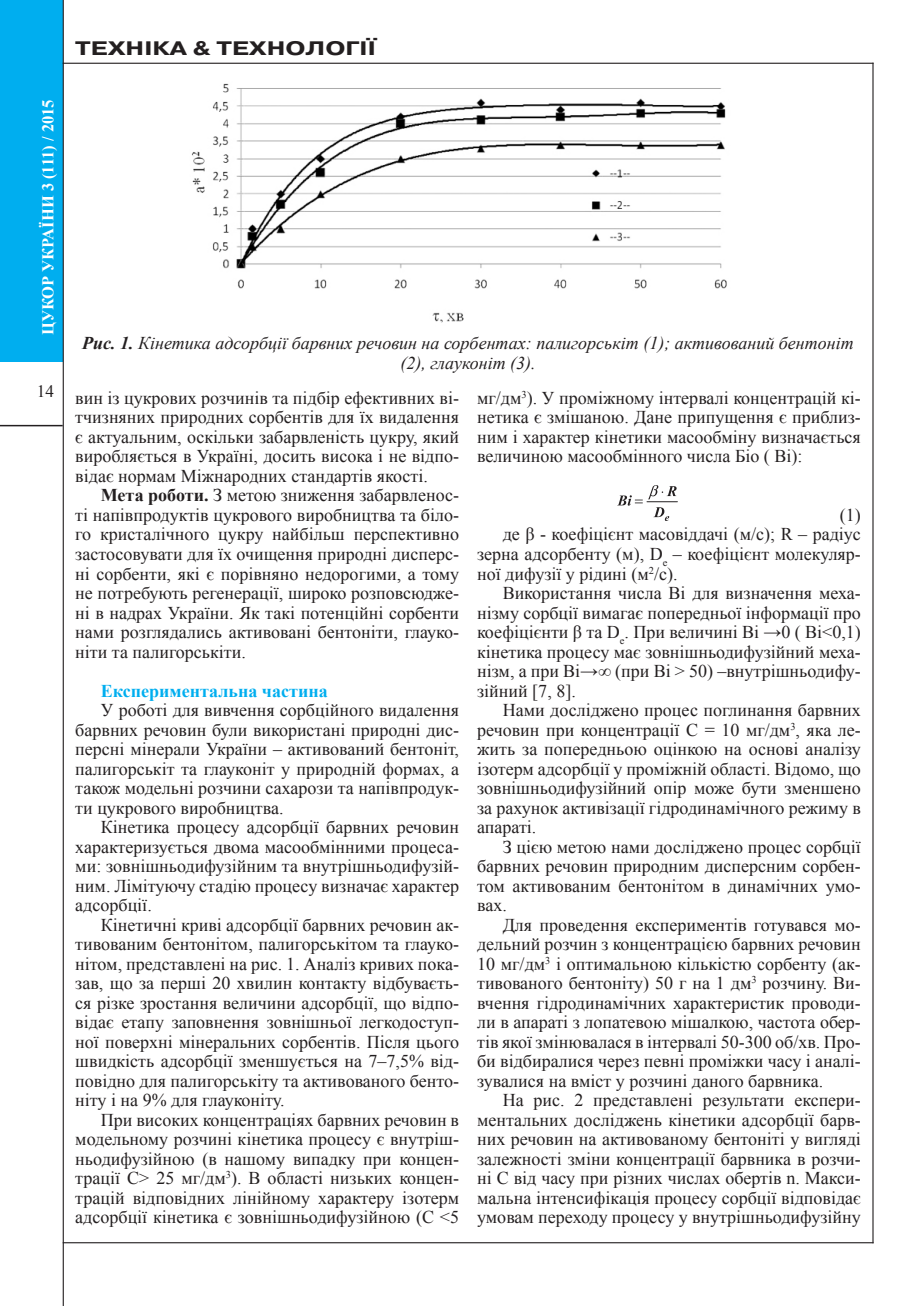
<style>
.page{position:relative;width:915px;height:1306px;background:#fff}
.page>*{position:absolute;margin:0;border:0;box-sizing:border-box;transform-origin:0 0}
.колонтитул{font:700 19.5px "Pragmatica C";color:#231f20;scale:1.3 1}
.Текст{font:18px/19.5px "Times New Roman";color:#231f20;text-align:justify}
.t1{font:italic 18px/19.5px "Times New Roman";color:#231f20;text-align:center}
.Текст-2{font:700 18px "Times New Roman";color:#00aeef}
.t2{font:17.25px "Times New Roman";color:#231f20}
.t3{font:700 16.5px "Times New Roman";color:#fff}
.s1{font-weight:700}
</style>
<div class="page">
<div style="left:0;top:0;width:63px;height:362px;background:#00aeef"></div>
<hr style="left:0;top:425px;width:63px;height:1px;background:#231f20">
<hr style="left:872px;top:63px;width:1px;height:1180px;background:#231f20">
<hr style="left:63px;top:0;width:1px;height:1305px;background:#231f20">
<hr style="left:63px;top:63px;width:810px;height:1px;background:#231f20">
<hr style="left:63px;top:1242px;width:810px;height:1px;background:#231f20">
<hr style="left:646px;top:501px;width:31px;height:1px;background:#231f20">
<svg style="left:653px;top:507px;width:16px;height:14px"></svg>
<svg style="left:618px;top:495px;width:24px;height:10px"></svg>
<svg style="left:648px;top:485px;width:28px;height:14px"></svg>
<img style="left:191px;top:83px;width:536px;height:240px">
<p class="t3" style="left:37px;top:335px;width:237px;rotate:-90deg">ЦУКОР УКРАЇНИ 3 (111) / 2015</p>
<p class="t2" style="left:37px;top:380px;width:19px">14</p>
<p class="колонтитул" style="left:75px;top:38px;width:232px">ТЕХНІКА &amp; ТЕХНОЛОГІЇ</p>
<p class="t1" style="left:82px;top:333px;width:773px"><span class="s1">Рис. 1.</span> Кінетика адсорбції барвних речовин на сорбентах: палигорськіт (1); активований бентоніт (2), глауконіт (3).</p>
<p class="Текст" style="left:75px;top:388px;width:385px">вин із цукрових розчинів та підбір ефективних ві&shy;тчизняних природних сорбентів для їх видалення є актуальним, оскільки забарвленість цукру, який виробляється в Україні, досить висока і не відпо&shy;відає нормам Міжнародних стандартів якості.</p>
<p class="Текст" style="left:75px;top:485px;width:385px;text-indent:26px"><span class="s1">Мета роботи.</span> З метою зниження забарвленос&shy;ті напівпродуктів цукрового виробництва та біло&shy;го кристалічного цукру найбільш перспективно застосовувати для їх очищення природні дисперс&shy;ні сорбенти, які є порівняно недорогими, а тому не потребують регенерації, широко розповсюдже&shy;ні в надрах України. Як такі потенційні сорбенти нами розглядались активовані бентоніти, глауко&shy;ніти та палигорськіти.</p>
<p class="Текст-2" style="left:101px;top:678px;width:228px">Експериментальна частина</p>
<p class="Текст" style="left:75px;top:700px;width:385px;text-indent:26px">У роботі для вивчення сорбційного видалення барвних речовин були використані природні дис&shy;персні мінерали України – активований бентоніт, палигорськіт та глауконіт у природній формах, а також модельні розчини сахарози та напівпродук&shy;ти цукрового виробництва.</p>
<p class="Текст" style="left:75px;top:817px;width:385px;text-indent:26px">Кінетика процесу адсорбції барвних речовин характеризується двома масообмінними процеса&shy;ми: зовнішньодифузійним та внутрішньодифузій&shy;ним. Лімітуючу стадію процесу визначає характер адсорбції.</p>
<p class="Текст" style="left:75px;top:914px;width:385px;text-indent:26px">Кінетичні криві адсорбції барвних речовин ак&shy;тивованим бентонітом, палигорськітом та глауко&shy;нітом, представлені на рис. 1. Аналіз кривих пока&shy;зав, що за перші 20 хвилин контакту відбуваєть&shy;ся різке зростання величини адсорбції, що відпо&shy;відає етапу заповнення зовнішньої легкодоступ&shy;ної поверхні мінеральних сорбентів. Після цього швидкість адсорбції зменшується на 7–7,5% від&shy;повідно для палигорськіту та активованого бенто&shy;ніту і на 9% для глауконіту.</p>
<p class="Текст" style="left:75px;top:1109px;width:385px;text-indent:26px">При високих концентраціях барвних речовин в модельному розчині кінетика процесу є внутріш&shy;ньодифузійною (в нашому випадку при концен&shy;трації С&gt; 25 мг/дм<sup>3</sup>). В області низьких концен&shy;трацій відповідних лінійному характеру ізотерм адсорбції кінетика є зовнішньодифузійною (С &lt;5</p>
<p class="Текст" style="left:477px;top:388px;width:385px">мг/дм<sup>3</sup>). У проміжному інтервалі концентрацій кі&shy;нетика є змішаною. Дане припущення є приблиз&shy;ним і характер кінетики масообміну визначається величиною масообмінного числа Біо ( Bi):</p>
<p class="Текст" style="left:839px;top:505px;width:22px">(1)</p>
<p class="Текст" style="left:477px;top:524px;width:385px;text-indent:26px">де β - коефіцієнт масовіддачі (м/с); R – радіус зерна адсорбенту (м), D<sub>e</sub> – коефіцієнт молекуляр&shy;ної дифузії у рідині (м<sup>2</sup>/с).</p>
<p class="Текст" style="left:477px;top:583px;width:385px;text-indent:26px">Використання числа Bi для визначення меха&shy;нізму сорбції вимагає попередньої інформації про коефіцієнти β та D<sub>е</sub>. При величині Bi →0 ( Bi&lt;0,1) кінетика процесу має зовнішньодифузійний меха&shy;нізм, а при Bi→∞ (при Bi &gt; 50) –внутрішньодифу&shy;зійний [7, 8].</p>
<p class="Текст" style="left:477px;top:700px;width:385px;text-indent:26px">Нами досліджено процес поглинання барвних речовин при концентрації С = 10 мг/дм<sup>3</sup>, яка ле&shy;жить за попередньою оцінкою на основі аналізу ізотерм адсорбції у проміжній області. Відомо, що зовнішньодифузійний опір може бути зменшено за рахунок активізації гідродинамічного режиму в апараті.</p>
<p class="Текст" style="left:477px;top:836px;width:385px;text-indent:26px">З цією метою нами досліджено процес сорбції барвних речовин природним дисперсним сорбен&shy;том активованим бентонітом в динамічних умо&shy;вах.</p>
<p class="Текст" style="left:477px;top:914px;width:385px;text-indent:26px">Для проведення експериментів готувався мо&shy;дельний розчин з концентрацією барвних речовин 10 мг/дм<sup>3</sup> і оптимальною кількістю сорбенту (ак&shy;тивованого бентоніту) 50 г на 1 дм<sup>3</sup> розчину. Ви&shy;вчення гідродинамічних характеристик проводи&shy;ли в апараті з лопатевою мішалкою, частота обер&shy;тів якої змінювалася в інтервалі 50-300 об/хв. Про&shy;би відбиралися через певні проміжки часу і аналі&shy;зувалися на вміст у розчині даного барвника.</p>
<p class="Текст" style="left:477px;top:1090px;width:385px;text-indent:26px">На рис. 2 представлені результати експери&shy;ментальних досліджень кінетики адсорбції барв&shy;них речовин на активованому бентоніті у вигляді залежності зміни концентрації барвника в розчи&shy;ні С від часу при різних числах обертів n. Макси&shy;мальна інтенсифікація процесу сорбції відповідає умовам переходу процесу у внутрішньодифузійну</p>
</div>
